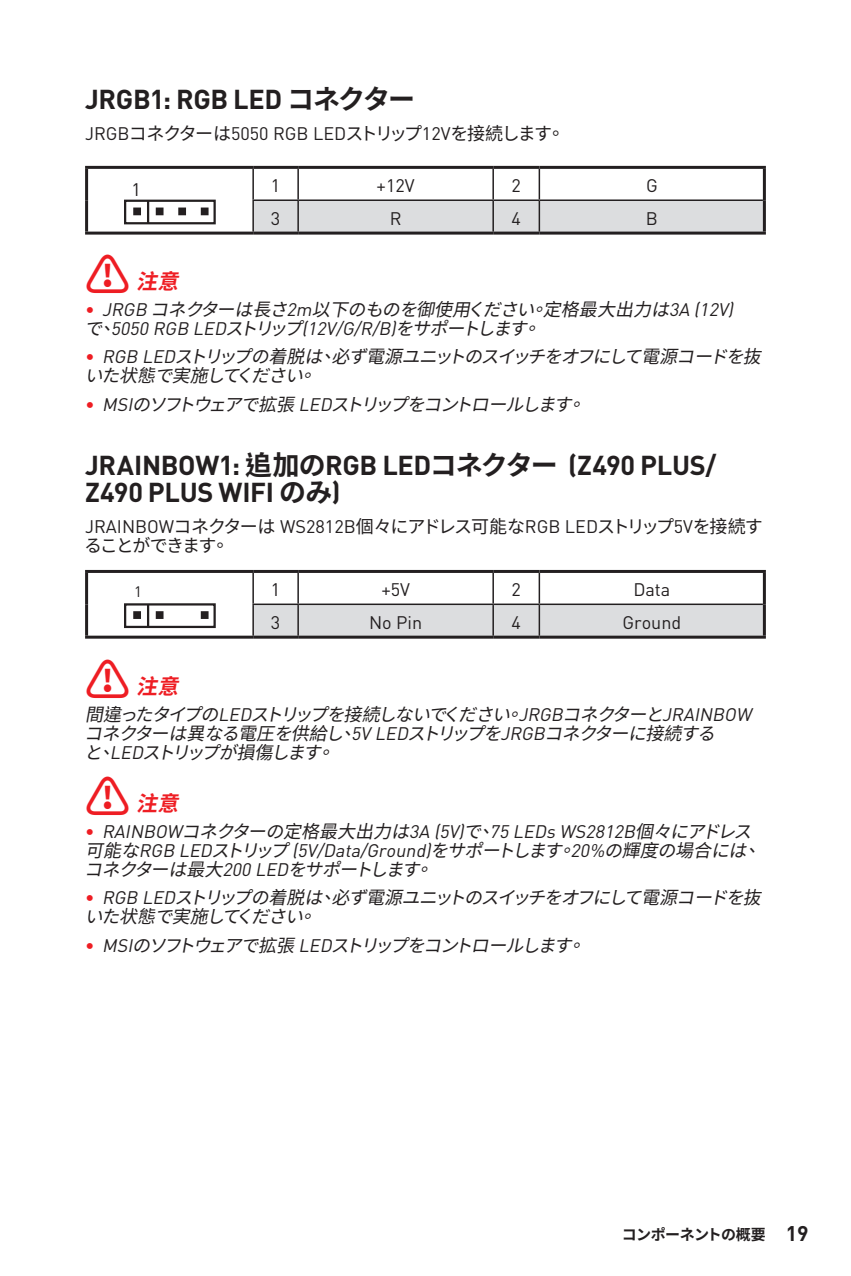
<style>
.page{position:relative;width:851px;height:1276px;background:#fff}
.page>*{position:absolute;margin:0;border:0;box-sizing:border-box;transform-origin:0 0}
.t1{font:700 27px/27px "MSI Din Pro Noto CJK";letter-spacing:-.015em;color:#231f20}
.t2{font:italic 700 21px "MSI Din Pro Noto CJK";color:#ee1d23}
.t3{font:italic 18px/18.6px "MSI Din Pro Noto CJK";color:#231f20}
.t4{font:18px "MSI Din Pro Noto CJK";color:#231f20}
.t5{font:18px/18.6px "MSI Din Pro Noto CJK";letter-spacing:-.02em;color:#231f20}
.t6{font:700 15px "MSI Din Pro Noto CJK";letter-spacing:-.04em;color:#231f20}
.t7{font:15px "MSI Din Pro Noto CJK";color:#231f20}
.s1{font-style:normal;font-size:45px}
.s2{font-weight:700;font-style:normal;color:#ee1d23}
.s3{font-style:normal;color:#ee1d23}
.s4{font-size:21px}
</style>
<div class="page">
<div style="left:254px;top:201px;width:508px;height:31px;background:#dcdddf"></div>
<hr style="left:85px;top:166px;width:168px;height:3px;background:#231f20">
<hr style="left:85px;top:169px;width:3px;height:31px;background:#231f20">
<hr style="left:253px;top:166px;width:45px;height:3px;background:#231f20">
<hr style="left:298px;top:166px;width:195px;height:3px;background:#231f20">
<hr style="left:493px;top:166px;width:46px;height:3px;background:#231f20">
<hr style="left:539px;top:166px;width:226px;height:3px;background:#231f20">
<hr style="left:762px;top:169px;width:3px;height:31px;background:#231f20">
<hr style="left:85px;top:200px;width:3px;height:32px;background:#231f20">
<hr style="left:762px;top:200px;width:3px;height:32px;background:#231f20">
<hr style="left:85px;top:232px;width:168px;height:3px;background:#231f20">
<hr style="left:253px;top:232px;width:45px;height:3px;background:#231f20">
<hr style="left:298px;top:232px;width:195px;height:3px;background:#231f20">
<hr style="left:493px;top:232px;width:46px;height:3px;background:#231f20">
<hr style="left:539px;top:232px;width:226px;height:3px;background:#231f20">
<hr style="left:252px;top:169px;width:2px;height:30px;background:#231f20">
<hr style="left:297px;top:169px;width:2px;height:30px;background:#231f20">
<hr style="left:492px;top:169px;width:2px;height:30px;background:#231f20">
<hr style="left:538px;top:169px;width:2px;height:30px;background:#231f20">
<hr style="left:252px;top:199px;width:46px;height:2px;background:#231f20">
<hr style="left:252px;top:201px;width:2px;height:31px;background:#231f20">
<hr style="left:298px;top:199px;width:195px;height:2px;background:#231f20">
<hr style="left:297px;top:201px;width:2px;height:31px;background:#231f20">
<hr style="left:493px;top:199px;width:46px;height:2px;background:#231f20">
<hr style="left:492px;top:201px;width:2px;height:31px;background:#231f20">
<hr style="left:539px;top:199px;width:223px;height:2px;background:#231f20">
<hr style="left:538px;top:201px;width:2px;height:31px;background:#231f20">
<div style="left:124px;top:200px;width:92px;height:24px;border:2px solid #231f20"></div>
<div style="left:133px;top:207px;width:8px;height:8px;border:2px solid #231f20"></div>
<div style="left:156px;top:207px;width:7px;height:8px;border:2px solid #231f20"></div>
<div style="left:178px;top:207px;width:8px;height:8px;border:2px solid #231f20"></div>
<div style="left:201px;top:207px;width:7px;height:8px;border:2px solid #231f20"></div>
<hr style="left:147px;top:200px;width:2px;height:23px;background:#231f20">
<div style="left:254px;top:605px;width:508px;height:30px;background:#dcdddf"></div>
<hr style="left:85px;top:570px;width:168px;height:3px;background:#231f20">
<hr style="left:85px;top:573px;width:3px;height:31px;background:#231f20">
<hr style="left:253px;top:570px;width:45px;height:3px;background:#231f20">
<hr style="left:298px;top:570px;width:195px;height:3px;background:#231f20">
<hr style="left:493px;top:570px;width:46px;height:3px;background:#231f20">
<hr style="left:539px;top:570px;width:226px;height:3px;background:#231f20">
<hr style="left:762px;top:573px;width:3px;height:31px;background:#231f20">
<hr style="left:85px;top:604px;width:3px;height:31px;background:#231f20">
<hr style="left:762px;top:604px;width:3px;height:31px;background:#231f20">
<hr style="left:85px;top:635px;width:168px;height:3px;background:#231f20">
<hr style="left:253px;top:635px;width:45px;height:3px;background:#231f20">
<hr style="left:298px;top:635px;width:195px;height:3px;background:#231f20">
<hr style="left:493px;top:635px;width:46px;height:3px;background:#231f20">
<hr style="left:539px;top:635px;width:226px;height:3px;background:#231f20">
<hr style="left:252px;top:573px;width:2px;height:30px;background:#231f20">
<hr style="left:297px;top:573px;width:2px;height:30px;background:#231f20">
<hr style="left:492px;top:573px;width:2px;height:30px;background:#231f20">
<hr style="left:538px;top:573px;width:2px;height:30px;background:#231f20">
<hr style="left:252px;top:603px;width:46px;height:2px;background:#231f20">
<hr style="left:252px;top:605px;width:2px;height:30px;background:#231f20">
<hr style="left:298px;top:603px;width:195px;height:2px;background:#231f20">
<hr style="left:297px;top:605px;width:2px;height:30px;background:#231f20">
<hr style="left:493px;top:603px;width:46px;height:2px;background:#231f20">
<hr style="left:492px;top:605px;width:2px;height:30px;background:#231f20">
<hr style="left:539px;top:603px;width:223px;height:2px;background:#231f20">
<hr style="left:538px;top:605px;width:2px;height:30px;background:#231f20">
<div style="left:124px;top:603px;width:92px;height:25px;border:2px solid #231f20"></div>
<div style="left:133px;top:611px;width:8px;height:8px;border:2px solid #231f20"></div>
<div style="left:156px;top:611px;width:7px;height:8px;border:2px solid #231f20"></div>
<div style="left:201px;top:611px;width:7px;height:8px;border:2px solid #231f20"></div>
<hr style="left:147px;top:604px;width:2px;height:23px;background:#231f20">
<h1 class="t1" style="left:85px;top:86px;width:331px">JRGB1: RGB LED コネクター</h1>
<p class="t4" style="left:85px;top:123px;width:481px">JRGBコネクターは5050 RGB LEDストリップ12Vを接続します。</p>
<p class="t4" style="left:132px;top:179px;width:11px">1</p>
<p class="t4" style="left:271px;top:175px;width:11px">1</p>
<p class="t4" style="left:376px;top:175px;width:40px">+12V</p>
<p class="t4" style="left:511px;top:175px;width:11px">2</p>
<p class="t4" style="left:646px;top:175px;width:13px">G</p>
<p class="t4" style="left:271px;top:208px;width:11px">3</p>
<p class="t4" style="left:389px;top:208px;width:13px">R</p>
<p class="t4" style="left:511px;top:208px;width:11px">4</p>
<p class="t4" style="left:645px;top:208px;width:14px">B</p>
<p class="t2" style="left:85px;top:269px;width:106px"><span class="s1">⚠</span> 注意</p>
<p class="t3" style="left:84px;top:300px;width:659px"><span class="s2">∙</span> JRGBコネクターは長さ2m以下のものを御使用ください。定格最大出力は3A(12V)で、5050RGBLEDストリップ(12V/G/R/B)をサポートします。</p>
<p class="t3" style="left:85px;top:348px;width:686px"><span class="s2">∙</span> RGBLEDストリップの着脱は、必ず電源ユニットのスイッチをオフにして電源コードを抜いた状態で実施してください。</p>
<p class="t3" style="left:85px;top:395px;width:510px"><span class="s2">∙</span> MSIのソフトウェアで拡張 LEDストリップをコントロールします。</p>
<h1 class="t1" style="left:85px;top:452px;width:632px">JRAINBOW1: 追加のRGB LEDコネクター (Z490 PLUS/<br>Z490 PLUS WIFI のみ)</h1>
<p class="t5" style="left:84px;top:518px;width:679px">JRAINBOWコネクターは WS2812B個々にアドレス可能なRGB LEDストリップ5Vを接続することができます。</p>
<p class="t7" style="left:134px;top:583px;width:9px">1</p>
<p class="t4" style="left:271px;top:579px;width:11px">1</p>
<p class="t4" style="left:381px;top:579px;width:30px">+5V</p>
<p class="t4" style="left:511px;top:579px;width:11px">2</p>
<p class="t4" style="left:633px;top:579px;width:39px">Data</p>
<p class="t4" style="left:271px;top:612px;width:11px">3</p>
<p class="t4" style="left:369px;top:612px;width:55px">No Pin</p>
<p class="t4" style="left:511px;top:612px;width:11px">4</p>
<p class="t4" style="left:622px;top:612px;width:60px">Ground</p>
<p class="t2" style="left:85px;top:674px;width:106px"><span class="s1">⚠</span> 注意</p>
<p class="t3" style="left:84px;top:706px;width:677px">間違ったタイプのLEDストリップを接続しないでください。JRGBコネクターとJRAINBOWコネクターは異なる電圧を供給し、5VLEDストリップをJRGBコネクターに接続する<br>と、LEDストリップが損傷します。</p>
<p class="t2" style="left:85px;top:791px;width:106px"><span class="s1">⚠</span> 注意</p>
<p class="t3" style="left:84px;top:823px;width:686px"><span class="s3">∙</span> RAINBOWコネクターの定格最大出力は3A(5V)で、75LEDsWS2812B個々にアドレス可能なRGBLEDストリップ (5V/Data/Ground)をサポートします。20%の輝度の場合には、コネクターは最大200LEDをサポートします。</p>
<p class="t3" style="left:85px;top:889px;width:686px"><span class="s3">∙</span> RGBLEDストリップの着脱は、必ず電源ユニットのスイッチをオフにして電源コードを抜いた状態で実施してください。</p>
<p class="t3" style="left:85px;top:936px;width:510px"><span class="s3">∙</span> MSIのソフトウェアで拡張 LEDストリップをコントロールします。</p>
<p class="t6" style="left:621px;top:1226px;width:188px">コンポーネントの概要 <span class="s4">19</span></p>
</div>
